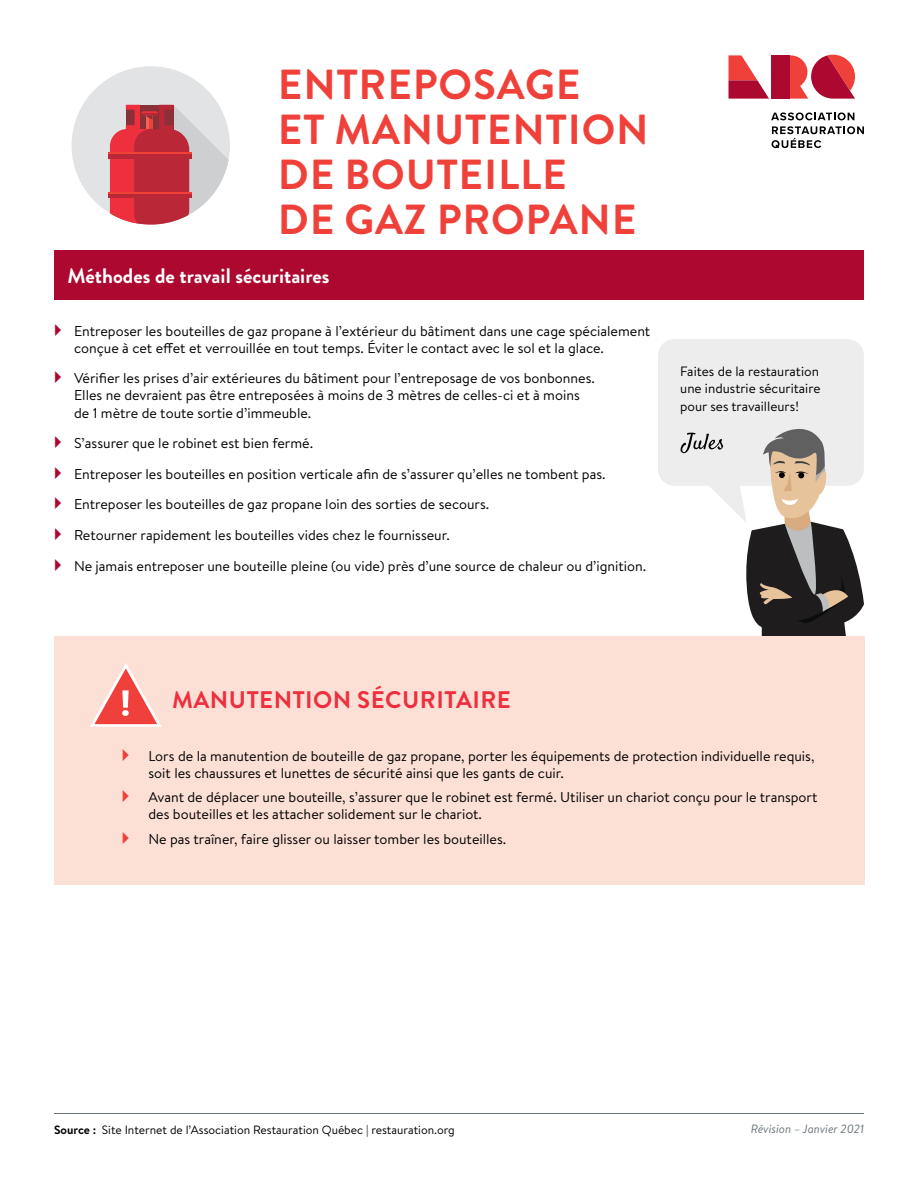
<style>
.page{position:relative;width:918px;height:1188px;background:#fff}
.page>*{position:absolute;margin:0;border:0;box-sizing:border-box;transform-origin:0 0}
.t1{font:700 42px/45px "Brandon Grotesque";letter-spacing:.02em;color:#ef413a}
.t2{font:700 24px "Brandon Grotesque";letter-spacing:.02em;color:#ee303e}
.t3{font:700 21px "Brandon Grotesque";color:#fff}
.t4{font:14.25px/17.1px "Brandon Text";color:#000}
.t5{font:13.5px/18px "Brandon Text";color:#000;text-align:justify}
.t6{font:12px "Brandon Text";color:#000}
.t7{font:italic 12px "Brandon Text";color:#6b7579}
.s1{font-weight:700}
</style>
<div class="page">
<svg style="left:771px;top:112px;width:83px;height:8px"></svg>
<svg style="left:772px;top:126px;width:92px;height:22px"></svg>
<svg style="left:789px;top:55px;width:66px;height:44px"></svg>
<div style="left:771px;top:55px;width:18px;height:44px;background:#ad0830"></div>
<svg style="left:729px;top:55px;width:40px;height:44px"></svg>
<div style="left:54px;top:251px;width:810px;height:49px;background:#ac0830"></div>
<div style="left:72px;top:66px;width:158px;height:159px;background:#e2e3e4;border-radius:79px"></div>
<svg style="left:110px;top:105px;width:120px;height:120px"></svg>
<hr style="left:108px;top:154px;width:83px;height:4px;background:#ba2837">
<hr style="left:108px;top:152px;width:83px;height:2px;background:#ef4136">
<hr style="left:108px;top:194px;width:83px;height:4px;background:#ba2837">
<hr style="left:108px;top:192px;width:83px;height:2px;background:#ef4136">
<div style="left:658px;top:339px;width:206px;height:147px;background:#ededee;border-radius:16px"></div>
<svg style="left:681px;top:429px;width:183px;height:207px"></svg>
<div style="left:54px;top:636px;width:810px;height:249px;background:#fce0d6"></div>
<svg style="left:90px;top:663px;width:72px;height:64px"></svg>
<hr style="left:54px;top:1113px;width:810px;height:1px;background:#6b7579">
<h1 class="t1" style="left:278px;top:63px;width:372px">ENTREPOSAGE<br>ET MANUTENTION<br>DE BOUTEILLE<br>DE GAZ PROPANE</h1>
<h3 class="t3" style="left:67px;top:261px;width:263px">Méthodes de travail sécuritaires</h3>
<p class="t4" style="left:74px;top:322px;width:578px">Entreposer les bouteilles de gaz propane à l’extérieur du bâtiment dans une cage spécialement conçue à cet effet et verrouillée en tout temps. Éviter le contact avec le sol et la glace.</p>
<p class="t4" style="left:74px;top:369px;width:522px">Vérifier les prises d’air extérieures du bâtiment pour l’entreposage de vos bonbonnes.<br>Elles ne devraient pas être entreposées à moins de 3 mètres de celles-ci et à moins de 1 mètre de toute sortie d’immeuble.</p>
<p class="t4" style="left:74px;top:427px;width:574px;line-height:30.6px">S’assurer que le robinet est bien fermé.<br>Entreposer les bouteilles en position verticale afin de s’assurer qu’elles ne tombent pas.<br>Entreposer les bouteilles de gaz propane loin des sorties de secours.<br>Retourner rapidement les bouteilles vides chez le fournisseur.<br>Ne jamais entreposer une bouteille pleine (ou vide) près d’une source de chaleur ou d’ignition.</p>
<p class="t5" style="left:680px;top:361px;width:142px">Faites de la restauration une industrie sécuritaire pour ses travailleurs!</p>
<h2 class="t2" style="left:172px;top:683px;width:340px">MANUTENTION SÉCURITAIRE</h2>
<p class="t4" style="left:148px;top:747px;width:667px">Lors de la manutention de bouteille de gaz propane, porter les équipements de protection individuelle requis, soit les chaussures et lunettes de sécurité ainsi que les gants de cuir.</p>
<p class="t4" style="left:148px;top:788px;width:671px">Avant de déplacer une bouteille, s’assurer que le robinet est fermé. Utiliser un chariot conçu pour le transport des bouteilles et les attacher solidement sur le chariot.</p>
<p class="t4" style="left:148px;top:830px;width:359px">Ne pas traîner, faire glisser ou laisser tomber les bouteilles.</p>
<p class="t6" style="left:54px;top:1122px;width:402px"><span class="s1">Source :</span> Site Internet de l’Association Restauration Québec | restauration.org</p>
<p class="t7" style="left:751px;top:1120px;width:115px">Révision – Janvier 2021</p>
</div>
